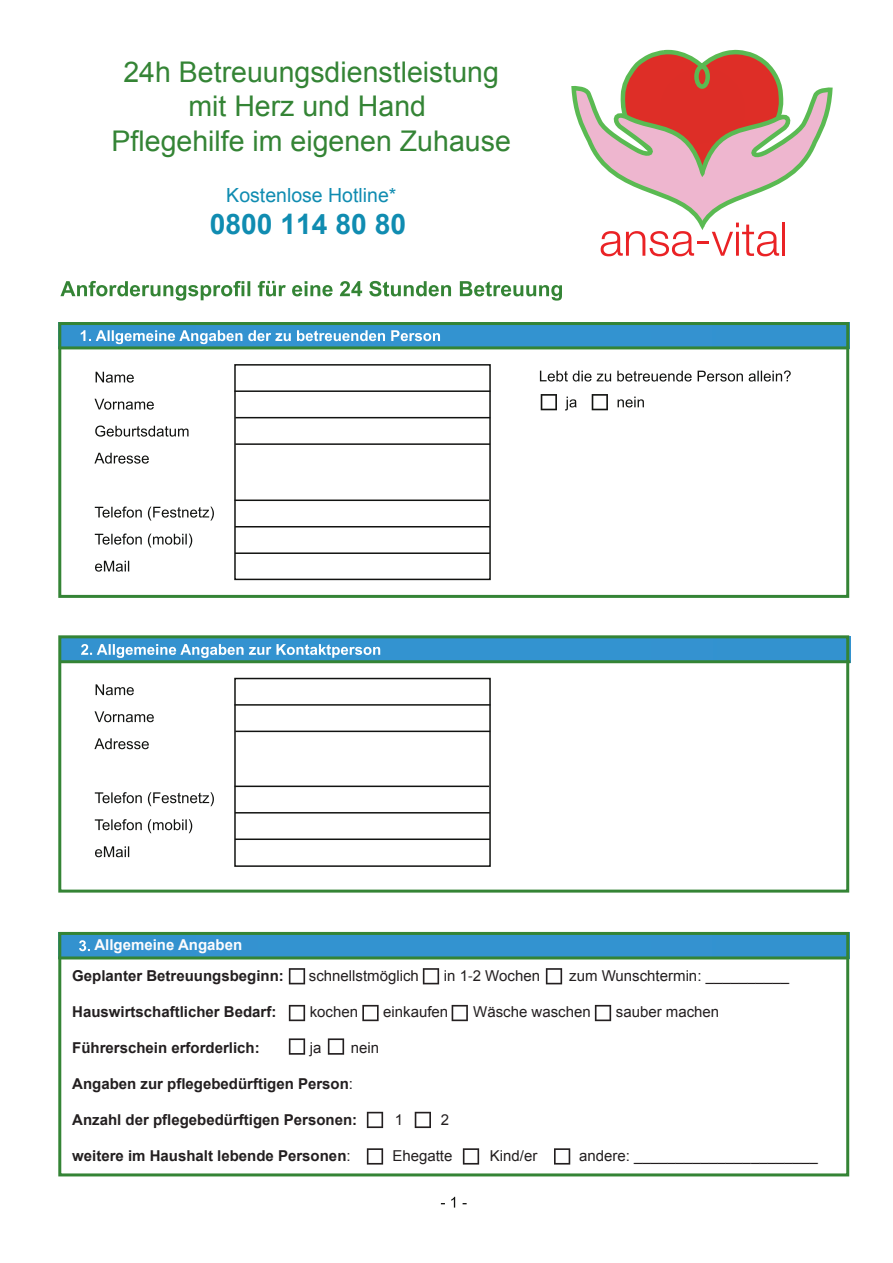
<style>
.page{position:relative;width:893px;height:1263px;background:#fff}
.page>*{position:absolute;margin:0;border:0;box-sizing:border-box;transform-origin:0 0}
.t1{font:28.5px/34.2px "Arial";color:#348435;text-align:center}
.t2{font:700 28.2px "Arial";color:#108cb1}
.t3{font:19.5px "Arial";color:#108cb1}
.t4{font:700 15px "Arial";color:#231f20}
.t5{font:15px "Arial";color:#231f20}
.t6{font:700 15px "Arial";color:#fdfcfd}
.s1{font-family:"Myriad Pro"}
.s2{font-weight:400}
</style>
<div class="page">
<svg style="left:60px;top:281px;width:502px;height:20px"></svg>
<div style="left:58px;top:932px;width:791px;height:26px;background:#3393d0"></div>
<hr style="left:58px;top:956px;width:791px;height:3px;background:#348435">
<svg style="left:79px;top:940px;width:11px;height:11px"></svg>
<svg style="left:441px;top:1197px;width:26px;height:10px"></svg>
<div style="left:58px;top:322px;width:791px;height:26px;background:#3392d0"></div>
<hr style="left:58px;top:346px;width:791px;height:3px;background:#348435">
<svg style="left:81px;top:330px;width:359px;height:14px"></svg>
<svg style="left:95px;top:561px;width:34px;height:11px"></svg>
<svg style="left:95px;top:533px;width:97px;height:15px"></svg>
<svg style="left:95px;top:506px;width:119px;height:15px"></svg>
<svg style="left:94px;top:453px;width:55px;height:11px"></svg>
<svg style="left:95px;top:425px;width:94px;height:12px"></svg>
<svg style="left:95px;top:399px;width:59px;height:11px"></svg>
<svg style="left:96px;top:372px;width:38px;height:11px"></svg>
<div style="left:234px;top:364px;width:257px;height:216px;border:2px solid #121311"></div>
<hr style="left:234px;top:390px;width:256px;height:2px;background:#121311">
<hr style="left:235px;top:417px;width:255px;height:1px;background:#121311">
<hr style="left:235px;top:443px;width:255px;height:2px;background:#121311">
<hr style="left:235px;top:499px;width:254px;height:2px;background:#121311">
<hr style="left:235px;top:526px;width:255px;height:1px;background:#121311">
<hr style="left:235px;top:552px;width:255px;height:2px;background:#121311">
<svg style="left:540px;top:370px;width:251px;height:12px"></svg>
<svg style="left:618px;top:397px;width:26px;height:10px"></svg>
<svg style="left:541px;top:394px;width:67px;height:16px"></svg>
<div style="left:58px;top:322px;width:791px;height:276px;border:3px solid #348435"></div>
<div style="left:59px;top:636px;width:791px;height:26px;background:#3393d0"></div>
<hr style="left:59px;top:660px;width:791px;height:3px;background:#348435">
<svg style="left:81px;top:644px;width:299px;height:14px"></svg>
<svg style="left:95px;top:846px;width:34px;height:11px"></svg>
<svg style="left:95px;top:819px;width:97px;height:14px"></svg>
<svg style="left:95px;top:792px;width:119px;height:14px"></svg>
<svg style="left:94px;top:738px;width:55px;height:11px"></svg>
<svg style="left:95px;top:711px;width:59px;height:11px"></svg>
<svg style="left:96px;top:684px;width:38px;height:11px"></svg>
<div style="left:234px;top:678px;width:257px;height:189px;border:2px solid #121311"></div>
<hr style="left:234px;top:704px;width:256px;height:2px;background:#121311">
<hr style="left:235px;top:731px;width:255px;height:1px;background:#121311">
<hr style="left:235px;top:785px;width:254px;height:2px;background:#121311">
<hr style="left:235px;top:812px;width:255px;height:1px;background:#121311">
<hr style="left:235px;top:838px;width:255px;height:2px;background:#121311">
<div style="left:58px;top:635px;width:791px;height:257px;border:3px solid #348435"></div>
<div style="left:58px;top:932px;width:791px;height:244px;border:3px solid #348435"></div>
<svg style="left:289px;top:968px;width:16px;height:16px"></svg>
<svg style="left:423px;top:968px;width:16px;height:16px"></svg>
<svg style="left:546px;top:968px;width:16px;height:16px"></svg>
<svg style="left:289px;top:1005px;width:16px;height:16px"></svg>
<svg style="left:362px;top:1005px;width:17px;height:16px"></svg>
<svg style="left:452px;top:1005px;width:16px;height:16px"></svg>
<svg style="left:595px;top:1005px;width:16px;height:16px"></svg>
<svg style="left:289px;top:1038px;width:16px;height:17px"></svg>
<svg style="left:328px;top:1038px;width:16px;height:17px"></svg>
<svg style="left:367px;top:1112px;width:16px;height:16px"></svg>
<svg style="left:415px;top:1112px;width:16px;height:16px"></svg>
<svg style="left:367px;top:1148px;width:16px;height:16px"></svg>
<svg style="left:463px;top:1148px;width:16px;height:16px"></svg>
<svg style="left:554px;top:1148px;width:16px;height:16px"></svg>
<svg style="left:571px;top:49px;width:262px;height:207px"></svg>
<h1 class="t1" style="left:112px;top:55px;width:401px">24h Betreuungsdienstleistung mit Herz und Hand<br>Pflegehilfe im eigenen Zuhause</h1>
<h3 class="t3" style="left:226px;top:182px;width:172px">Kostenlose Hotline*</h3>
<h2 class="t2" style="left:210px;top:206px;width:198px">0800 114 80 80</h2>
<p class="t6" style="left:94px;top:935px;width:149px">Allgemeine Angaben</p>
<p class="t4" style="left:72px;top:966px;width:213px">Geplanter Betreuungsbeginn:</p>
<p class="t5" style="left:309px;top:966px;width:112px">schnellstmöglich</p>
<p class="t5" style="left:444px;top:966px;width:98px">in 1<span class="s1">‐</span>2 Wochen</p>
<p class="t5" style="left:569px;top:966px;width:221px">zum Wunschtermin: __________</p>
<p class="t4" style="left:72px;top:1002px;width:206px">Hauswirtschaftlicher Bedarf:</p>
<p class="t5" style="left:310px;top:1002px;width:50px">kochen</p>
<p class="t5" style="left:383px;top:1002px;width:67px">einkaufen</p>
<p class="t5" style="left:473px;top:1002px;width:119px">Wäsche waschen</p>
<p class="t5" style="left:616px;top:1002px;width:105px">sauber machen</p>
<p class="t4" style="left:72px;top:1038px;width:189px">Führerschein erforderlich:</p>
<p class="t5" style="left:310px;top:1038px;width:13px">ja</p>
<p class="t5" style="left:351px;top:1038px;width:30px">nein</p>
<p class="t4" style="left:72px;top:1074px;width:282px">Angaben zur pflegebedürftigen Person<span class="s2">:</span></p>
<p class="t4" style="left:72px;top:1110px;width:287px">Anzahl der pflegebedürftigen Personen:</p>
<p class="t5" style="left:395px;top:1110px;width:10px">1</p>
<p class="t5" style="left:441px;top:1110px;width:10px">2</p>
<p class="t4" style="left:72px;top:1146px;width:280px">weitere im Haushalt lebende Personen<span class="s2">:</span></p>
<p class="t5" style="left:392px;top:1146px;width:62px">Ehegatte</p>
<p class="t5" style="left:490px;top:1146px;width:49px">Kind/er</p>
<p class="t5" style="left:579px;top:1146px;width:240px">andere: ______________________</p>
</div>
